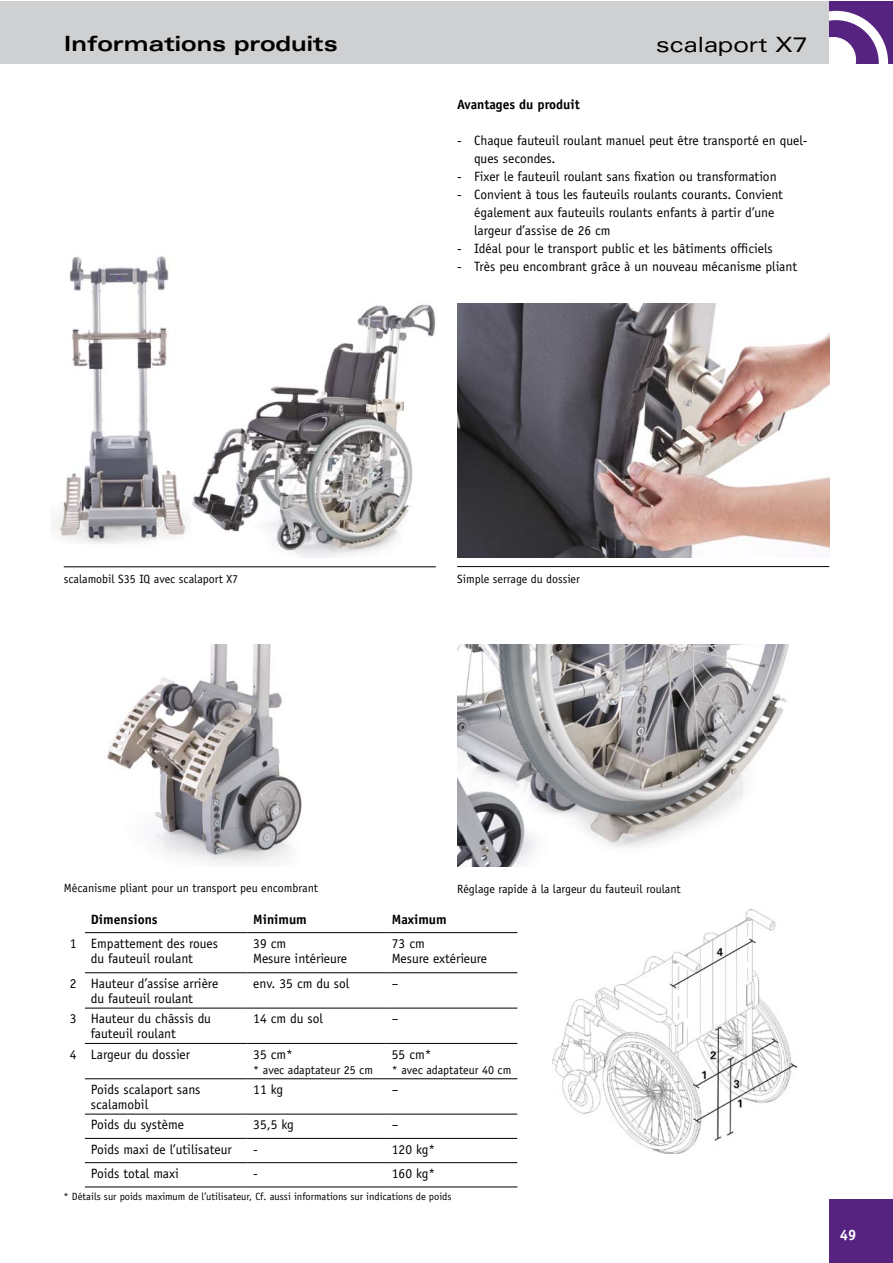
<style>
.page{position:relative;width:893px;height:1263px;background:#fff}
.page>*{position:absolute;margin:0;border:0;box-sizing:border-box;transform-origin:0 0}
.t1{font:700 expanded 21px "Univers";color:#000}
.t2{font:expanded 21px "Univers";color:#000}
.t3{font:700 15px "Officina Sans";color:#fff}
.t4{font:13.5px/15px "Officina Sans";color:#000}
.t5{font:700 13.5px "Officina Sans";color:#000}
.t6{font:12px "Officina Sans";color:#000}
.t7{font:10.5px "Officina Sans";color:#000}
</style>
<div class="page">
<div style="left:0;top:1px;width:892px;height:63px;background:#cfd0d2"></div>
<div style="left:829px;top:1px;width:63px;height:63px;background:#572381"></div>
<svg style="left:829px;top:11px;width:59px;height:53px"></svg>
<div style="left:829px;top:1199px;width:63px;height:64px;background:#572381"></div>
<hr style="left:64px;top:566px;width:372px;height:1px;background:#000">
<img style="left:553px;top:910px;width:243px;height:243px">
<hr style="left:457px;top:566px;width:372px;height:1px;background:#000">
<img style="left:55px;top:256px;width:133px;height:288px">
<img style="left:107px;top:644px;width:195px;height:220px">
<img style="left:457px;top:644px;width:332px;height:223px">
<img style="left:457px;top:304px;width:372px;height:254px">
<img style="left:192px;top:304px;width:244px;height:254px">
<hr style="left:85px;top:932px;width:162px;height:1px;background:#000">
<hr style="left:247px;top:932px;width:139px;height:1px;background:#000">
<hr style="left:386px;top:932px;width:131px;height:1px;background:#000">
<hr style="left:85px;top:972px;width:162px;height:1px;background:#000">
<hr style="left:247px;top:972px;width:139px;height:1px;background:#000">
<hr style="left:386px;top:972px;width:131px;height:1px;background:#000">
<hr style="left:85px;top:1008px;width:162px;height:1px;background:#000">
<hr style="left:247px;top:1008px;width:139px;height:1px;background:#000">
<hr style="left:386px;top:1008px;width:131px;height:1px;background:#000">
<hr style="left:85px;top:1043px;width:162px;height:1px;background:#000">
<hr style="left:247px;top:1043px;width:139px;height:1px;background:#000">
<hr style="left:386px;top:1043px;width:131px;height:1px;background:#000">
<hr style="left:85px;top:1078px;width:162px;height:1px;background:#000">
<hr style="left:247px;top:1078px;width:139px;height:1px;background:#000">
<hr style="left:386px;top:1078px;width:131px;height:1px;background:#000">
<hr style="left:85px;top:1114px;width:162px;height:1px;background:#000">
<hr style="left:247px;top:1114px;width:139px;height:1px;background:#000">
<hr style="left:386px;top:1114px;width:131px;height:1px;background:#000">
<hr style="left:85px;top:1138px;width:162px;height:1px;background:#000">
<hr style="left:247px;top:1138px;width:139px;height:1px;background:#000">
<hr style="left:386px;top:1138px;width:131px;height:1px;background:#000">
<hr style="left:85px;top:1162px;width:162px;height:1px;background:#000">
<hr style="left:247px;top:1162px;width:139px;height:1px;background:#000">
<hr style="left:386px;top:1162px;width:131px;height:1px;background:#000">
<hr style="left:85px;top:1186px;width:162px;height:1px;background:#000">
<hr style="left:247px;top:1186px;width:139px;height:1px;background:#000">
<hr style="left:386px;top:1186px;width:131px;height:1px;background:#000">
<h1 class="t1" style="left:64px;top:31px;width:276px">Informations produits</h1>
<h1 class="t2" style="left:656px;top:32px;width:154px">scalaport X7</h1>
<p class="t5" style="left:457px;top:96px;width:124px">Avantages du produit</p>
<p class="t4" style="left:474px;top:131px;width:335px;line-height:18px;text-indent:-17px">- Chaque fauteuil roulant manuel peut être transporté en quel&shy;ques secondes.</p>
<p class="t4" style="left:457px;top:169px;width:321px">- Fixer le fauteuil roulant sans fixation ou transformation</p>
<p class="t4" style="left:474px;top:185px;width:310px;line-height:18px;text-indent:-17px">- Convient à tous les fauteuils roulants courants. Convient également aux fauteuils roulants enfants à partir d’une largeur d’assise de 26 cm</p>
<p class="t4" style="left:457px;top:241px;width:317px">- Idéal pour le transport public et les bâtiments officiels</p>
<p class="t4" style="left:457px;top:259px;width:341px">- Très peu encombrant grâce à un nouveau mécanisme pliant</p>
<p class="t6" style="left:64px;top:572px;width:176px">scalamobil S35 IQ avec scalaport X7</p>
<p class="t6" style="left:457px;top:572px;width:124px">Simple serrage du dossier</p>
<p class="t6" style="left:64px;top:881px;width:256px">Mécanisme pliant pour un transport peu encombrant</p>
<p class="t6" style="left:457px;top:882px;width:225px">Réglage rapide à la largeur du fauteuil roulant</p>
<p class="t5" style="left:91px;top:911px;width:68px">Dimensions</p>
<p class="t5" style="left:253px;top:911px;width:55px">Minimum</p>
<p class="t5" style="left:392px;top:911px;width:56px">Maximum</p>
<p class="t4" style="left:70px;top:936px;width:150px;text-align:center">1 Empattement des roues du fauteuil roulant</p>
<p class="t4" style="left:253px;top:936px;width:95px">39 cm<br>Mesure intérieure</p>
<p class="t4" style="left:392px;top:936px;width:97px">73 cm<br>Mesure extérieure</p>
<p class="t4" style="left:70px;top:976px;width:150px;text-align:center">2 Hauteur d’assise arrière du fauteuil roulant</p>
<p class="t4" style="left:253px;top:976px;width:98px">env. 35 cm du sol</p>
<p class="t4" style="left:392px;top:976px;width:8px">–</p>
<p class="t4" style="left:91px;top:1011px;width:122px;text-indent:-21px">3 Hauteur du châssis du fauteuil roulant</p>
<p class="t4" style="left:253px;top:1011px;width:71px">14 cm du sol</p>
<p class="t4" style="left:392px;top:1011px;width:8px">–</p>
<p class="t4" style="left:70px;top:1046px;width:122px">4 Largeur du dossier</p>
<p class="t4" style="left:253px;top:1046px;width:41px">35 cm*</p>
<p class="t6" style="left:253px;top:1062px;width:121px">* avec adaptateur 25 cm</p>
<p class="t4" style="left:392px;top:1046px;width:41px">55 cm*</p>
<p class="t6" style="left:392px;top:1062px;width:121px">* avec adaptateur 40 cm</p>
<p class="t4" style="left:91px;top:1082px;width:111px">Poids scalaport sans scalamobil</p>
<p class="t4" style="left:253px;top:1082px;width:32px">11 kg</p>
<p class="t4" style="left:392px;top:1082px;width:8px">–</p>
<p class="t4" style="left:91px;top:1117px;width:95px">Poids du système</p>
<p class="t4" style="left:253px;top:1117px;width:42px">35,5 kg</p>
<p class="t4" style="left:392px;top:1117px;width:8px">–</p>
<p class="t4" style="left:91px;top:1141px;width:142px">Poids maxi de l’utilisateur</p>
<p class="t4" style="left:253px;top:1141px;width:6px">-</p>
<p class="t4" style="left:392px;top:1141px;width:45px">120 kg*</p>
<p class="t4" style="left:91px;top:1166px;width:90px">Poids total maxi</p>
<p class="t4" style="left:253px;top:1166px;width:6px">-</p>
<p class="t4" style="left:392px;top:1166px;width:45px">160 kg*</p>
<p class="t7" style="left:64px;top:1191px;width:389px">* Détails sur poids maximum de l’utilisateur, Cf. aussi informations sur indications de poids</p>
<p class="t3" style="left:840px;top:1225px;width:18px">49</p>
</div>
